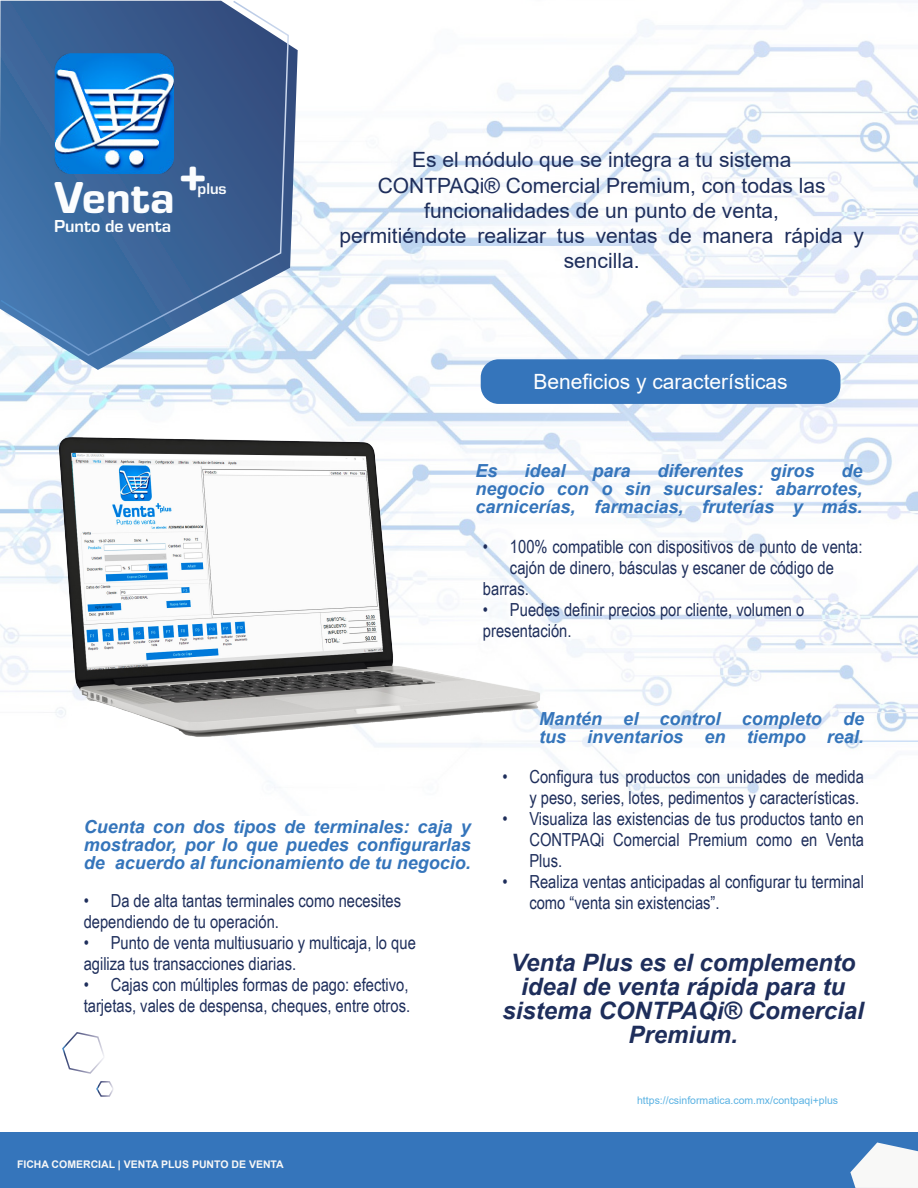
<style>
.page{position:relative;width:918px;height:1188px;background:#fff}
.page>*{position:absolute;margin:0;border:0;box-sizing:border-box;transform-origin:0 0}
.t1{font:800 46.5px "Eurostile Round";color:#fbfdfe}
.t2{font:italic 700 24px/24px "Arial";color:#1e2e5b;text-align:center}
.t3{font:21px/25.2px "Arial";color:#1e2e5b;text-align:center}
.t4{font:21px "Arial";color:#fff}
.t5{font:18px/21px "Arial Narrow";color:#1e2e5b;text-align:center}
.t6{font:italic 700 18px/18px "Arial";color:#3575bb}
.t7{font:700 18px "Eurostile Round";color:#fbfdfe}
.t8{font:700 16.35px "Eurostile Round";color:#fbfdfe}
.t9{font:10.5px "Arial";color:#5ab2e3}
.t10{font:700 10.5px "Arial";color:#f8f8f7}
</style>
<div class="page">
<img style="left:0;top:0;width:918px;height:796px">
<svg style="left:0;top:1px;width:298px;height:369px"></svg>
<img style="left:54px;top:428px;width:490px;height:314px">
<svg style="left:0;top:0;width:290px;height:357px;background:#4e79aa"></svg>
<div style="left:0;top:1133px;width:918px;height:55px;background:#3575bb"></div>
<div style="left:481px;top:359px;width:359px;height:45px;background:#3575bb;border-radius:18px"></div>
<svg style="left:62px;top:1032px;width:52px;height:65px"></svg>
<svg style="left:850px;top:1143px;width:68px;height:45px"></svg>
<p class="t1" style="left:54px;top:164px;width:122px">Venta</p>
<p class="t7" style="left:54px;top:213px;width:119px">Punto de venta</p>
<p class="t1" style="left:178px;top:145px;width:31px">+</p>
<p class="t8" style="left:198px;top:177px;width:31px">plus</p>
<p class="t3" style="left:412px;top:147px;width:381px">Es el módulo que se integra a tu sistema</p>
<p class="t3" style="left:378px;top:172px;width:450px">CONTPAQi® Comercial Premium, con todas las</p>
<p class="t3" style="left:424px;top:198px;width:356px">funcionalidades de un punto de venta,</p>
<p class="t3" style="left:339px;top:223px;width:526px">permitiéndote realizar tus ventas de manera rápida y sencilla.</p>
<p class="t4" style="left:533px;top:367px;width:256px">Beneficios y características</p>
<p class="t6" style="left:476px;top:462px;width:24px">Es</p>
<p class="t6" style="left:525px;top:462px;width:43px">ideal</p>
<p class="t6" style="left:593px;top:462px;width:40px">para</p>
<p class="t6" style="left:658px;top:462px;width:88px">diferentes</p>
<p class="t6" style="left:771px;top:462px;width:46px">giros</p>
<p class="t6" style="left:842px;top:462px;width:23px">de</p>
<p class="t6" style="left:476px;top:480px;width:389px">negocio con o sin sucursales: abarrotes, carnicerías, farmacias, fruterías y más.</p>
<p class="t5" style="left:483px;top:536px;width:381px">• 100% compatible con dispositivos de punto de venta: cajón de dinero, básculas y escaner de código de</p>
<p class="t5" style="left:483px;top:578px;width:47px">barras.</p>
<p class="t5" style="left:483px;top:599px;width:323px">• Puedes definir precios por cliente, volumen o</p>
<p class="t5" style="left:483px;top:620px;width:90px">presentación.</p>
<p class="t6" style="left:84px;top:818px;width:389px;text-align:justify">Cuenta con dos tipos de terminales: caja y mostrador, por lo que puedes configurarlas de acuerdo al funcionamiento de tu negocio.</p>
<p class="t5" style="left:84px;top:889px;width:319px">• Da de alta tantas terminales como necesites</p>
<p class="t5" style="left:84px;top:910px;width:197px">dependiendo de tu operación.</p>
<p class="t5" style="left:84px;top:931px;width:334px">• Punto de venta multiusuario y multicaja, lo que</p>
<p class="t5" style="left:84px;top:952px;width:214px">agiliza tus transacciones diarias.</p>
<p class="t5" style="left:84px;top:973px;width:326px">• Cajas con múltiples formas de pago: efectivo,</p>
<p class="t5" style="left:84px;top:994px;width:328px">tarjetas, vales de despensa, cheques, entre otros.</p>
<p class="t10" style="left:17px;top:1157px;width:268px">FICHA COMERCIAL | VENTA PLUS PUNTO DE VENTA</p>
<p class="t6" style="left:539px;top:710px;width:326px">Mantén el control completo de tus inventarios en tiempo real.</p>
<p class="t5" style="left:502px;top:765px;width:363px;text-align:right">• Configura tus productos con unidades de medida y peso, series, lotes, pedimentos y características.</p>
<p class="t5" style="left:529px;top:807px;width:336px;text-align:justify;text-indent:-27px">• Visualiza las existencias de tus productos tanto en CONTPAQi Comercial Premium como en Venta Plus.</p>
<p class="t5" style="left:529px;top:870px;width:336px;text-align:left;text-indent:-27px">• Realiza ventas anticipadas al configurar tu terminal como “venta sin existencias”.</p>
<p class="t2" style="left:511px;top:951px;width:346px">Venta Plus es el complemento ideal de venta rápida para tu</p>
<p class="t2" style="left:503px;top:999px;width:363px">sistema CONTPAQi® Comercial<br>Premium.</p>
<p class="t9" style="left:637px;top:1094px;width:203px">https://csinformatica.com.mx/contpaqi+plus</p>
</div>
